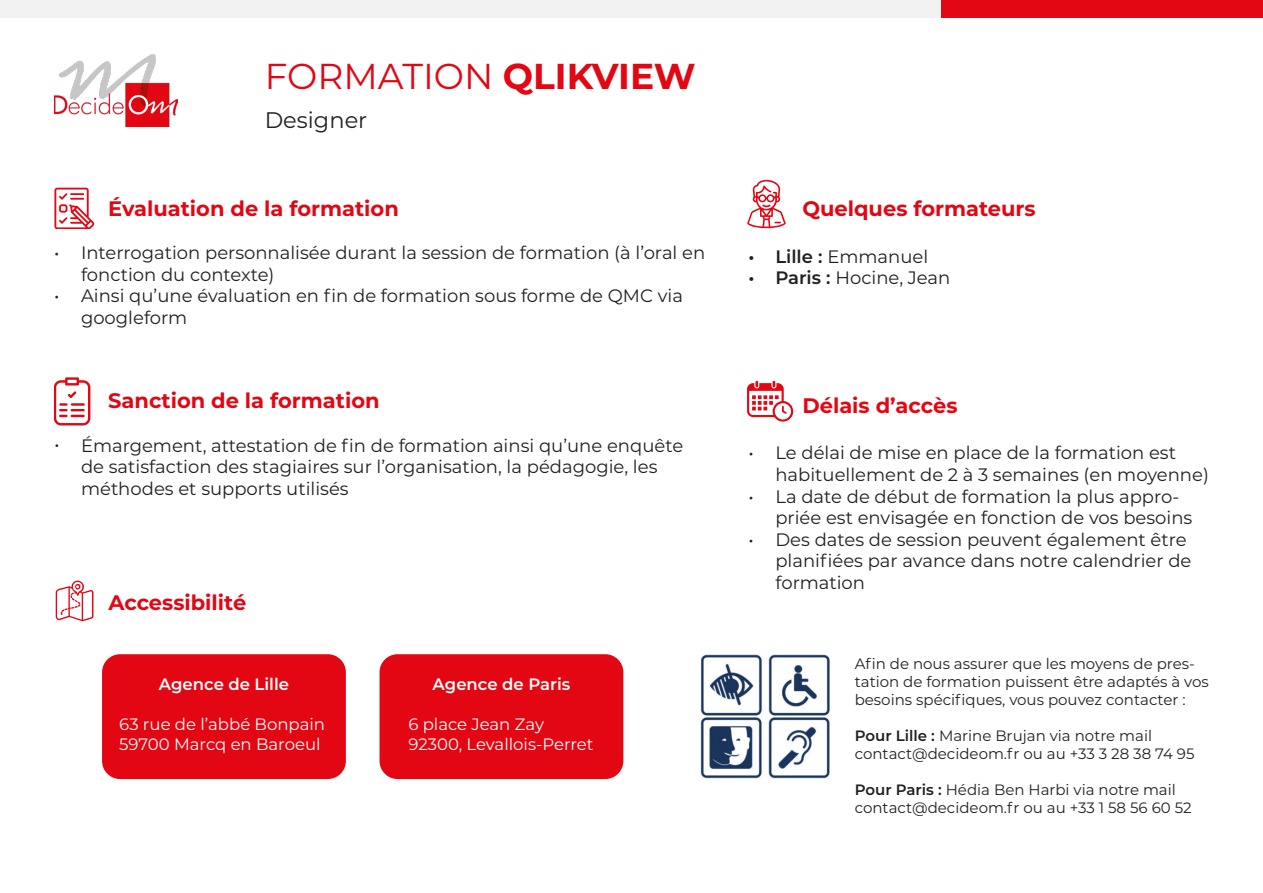
<style>
.page{position:relative;width:1263px;height:893px;background:#fff}
.page>*{position:absolute;margin:0;border:0;box-sizing:border-box;transform-origin:0 0}
.t1{font:36px "Montserrat";color:#e30613}
.t2{font:22.5px "Montserrat";color:#231f20}
.t3{font:700 21px "Montserrat";color:#e30613}
.t4{font:18px/21.6px "Montserrat";color:#231f20}
.t5{font:16.5px "Montserrat";color:#fff}
.t6{font:600 16.5px "Montserrat";color:#fff}
.t7{font:15px/18px "Montserrat";color:#231f20}
.s1{font-weight:700}
.s2{font-weight:600}
</style>
<div class="page">
<img style="left:54px;top:54px;width:123px;height:72px">
<div style="left:0;top:0;width:941px;height:18px;background:#f2f2f2"></div>
<div style="left:941px;top:0;width:321px;height:18px;background:#e30613"></div>
<svg style="left:54px;top:188px;width:40px;height:41px"></svg>
<svg style="left:54px;top:377px;width:36px;height:48px"></svg>
<svg style="left:747px;top:180px;width:39px;height:48px"></svg>
<svg style="left:747px;top:381px;width:46px;height:41px"></svg>
<div style="left:102px;top:654px;width:244px;height:125px;background:#e30613;border-radius:18px"></div>
<svg style="left:56px;top:581px;width:37px;height:40px"></svg>
<div style="left:379px;top:654px;width:244px;height:125px;background:#e30613;border-radius:18px"></div>
<img style="left:700px;top:654px;width:130px;height:125px">
<p class="t1" style="left:265px;top:51px;width:432px">FORMATION <span class="s1">QLIKVIEW</span></p>
<p class="t2" style="left:265px;top:105px;width:104px">Designer</p>
<p class="t3" style="left:108px;top:193px;width:292px">Évaluation de la formation</p>
<p class="t4" style="left:81px;top:241px;width:626px;text-indent:-27px">• Interrogation personnalisée durant la session de formation (à l’oral en fonction du contexte)</p>
<p class="t4" style="left:81px;top:284px;width:603px;text-indent:-27px">• Ainsi qu’une évaluation en fin de formation sous forme de QMC via googleform</p>
<p class="t3" style="left:108px;top:386px;width:273px">Sanction de la formation</p>
<p class="t4" style="left:81px;top:434px;width:604px;text-indent:-27px">• Émargement, attestation de fin de formation ainsi qu’une enquête de satisfaction des stagiaires sur l’organisation, la pédagogie, les méthodes et supports utilisés</p>
<p class="t3" style="left:108px;top:587px;width:139px">Accessibilité</p>
<p class="t6" style="left:159px;top:673px;width:132px">Agence de Lille</p>
<p class="t5" style="left:119px;top:713px;width:207px">63 rue de l’abbé Bonpain</p>
<p class="t5" style="left:119px;top:732px;width:203px">59700 Marcq en Baroeul</p>
<p class="t6" style="left:433px;top:673px;width:139px">Agence de Paris</p>
<p class="t5" style="left:408px;top:713px;width:137px">6 place Jean Zay</p>
<p class="t5" style="left:408px;top:732px;width:187px">92300, Levallois-Perret</p>
<p class="t3" style="left:802px;top:193px;width:235px">Quelques formateurs</p>
<p class="t4" style="left:748px;top:245px;width:181px"><span class="s2">• Lille :</span> Emmanuel</p>
<p class="t4" style="left:748px;top:266px;width:203px"><span class="s2">• Paris :</span> Hocine, Jean</p>
<p class="t3" style="left:802px;top:390px;width:157px">Délais d’accès</p>
<p class="t4" style="left:775px;top:442px;width:435px;text-indent:-27px">• Le délai de mise en place de la formation est habituellement de 2 à 3 semaines (en moyenne)</p>
<p class="t4" style="left:775px;top:485px;width:418px;text-indent:-27px">• La date de début de formation la plus appro&shy;priée est envisagée en fonction de vos besoins</p>
<p class="t4" style="left:775px;top:528px;width:417px;text-indent:-27px">• Des dates de session peuvent également être planifiées par avance dans notre calendrier de formation</p>
<p class="t7" style="left:855px;top:654px;width:356px">Afin de nous assurer que les moyens de pres&shy;tation de formation puissent être adaptés à vos besoins spécifiques, vous pouvez contacter :</p>
<p class="t7" style="left:855px;top:726px;width:341px"><span class="s2">Pour Lille :</span> Marine Brujan via notre mail contact@decideom.fr ou au +33 3 28 38 74 95</p>
<p class="t7" style="left:855px;top:780px;width:338px"><span class="s2">Pour Paris :</span> Hédia Ben Harbi via notre mail contact@decideom.fr ou au +33 1 58 56 60 52</p>
</div>
